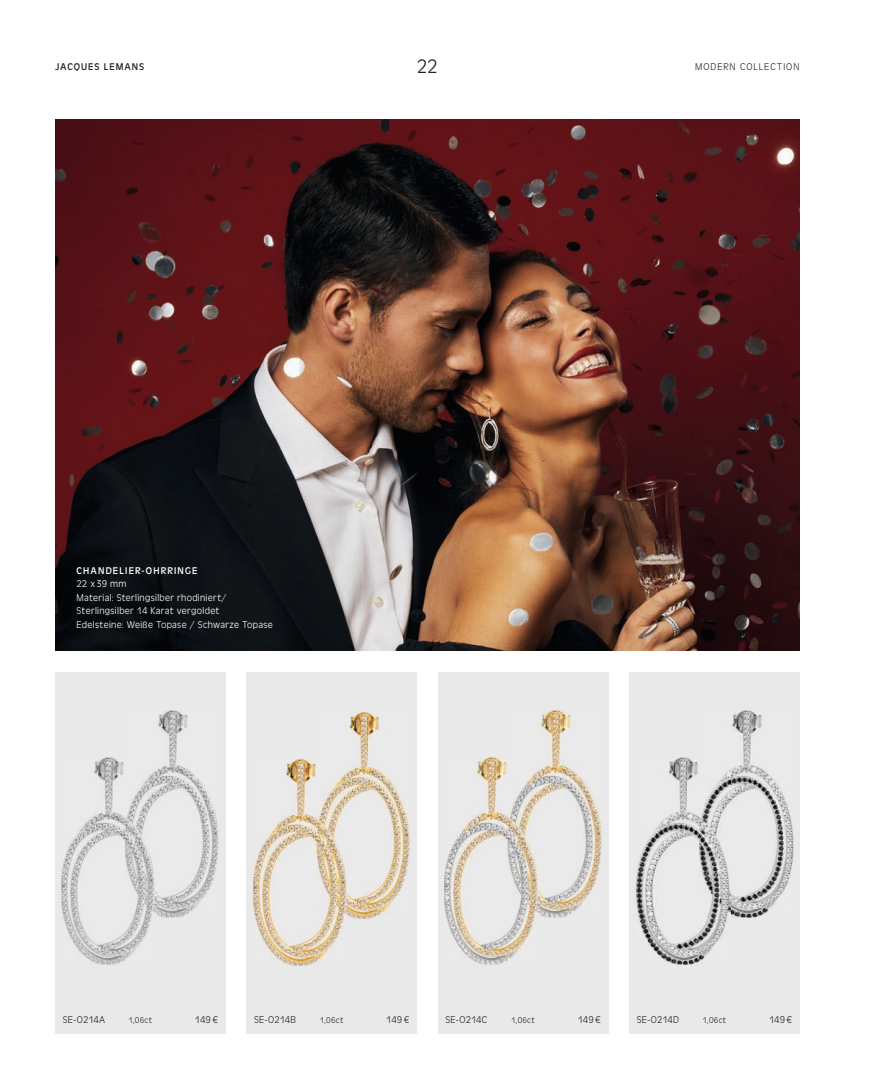
<style>
.page{position:relative;width:876px;height:1089px;background:#fff}
.page>*{position:absolute;margin:0;border:0;box-sizing:border-box;transform-origin:0 0}
.t1{font:300 20.25px "Antique Oli";color:#29211a}
.t2{font:300 10.2px/13.5px "Antique Oli";letter-spacing:.03em;color:#fff}
.t3{font:300 10.2px "Antique Oli";letter-spacing:.02em;color:#29211a}
.t4{font:10.2px "Antique Oli";letter-spacing:.12em;color:#fff}
.t5{font:300 10.2px "Antique Oli";letter-spacing:.1em;color:#29211a}
.t6{font:10.2px "Antique Oli";letter-spacing:.095em;color:#29211a}
.t7{font:300 8.7px "Antique Oli";letter-spacing:.025em;color:#29211a}
</style>
<div class="page">
<img style="left:55px;top:119px;width:744px;height:532px">
<div style="left:55px;top:672px;width:170px;height:361px;background:#e9e9e9"></div>
<div style="left:247px;top:672px;width:170px;height:361px;background:#e9e9e9"></div>
<div style="left:438px;top:672px;width:170px;height:361px;background:#e9e9e9"></div>
<div style="left:629px;top:672px;width:170px;height:361px;background:#e9e9e9"></div>
<img style="left:156px;top:710px;width:63px;height:207px">
<img style="left:61px;top:757px;width:91px;height:207px">
<img style="left:125px;top:757px;width:31px;height:160px">
<img style="left:348px;top:712px;width:63px;height:207px">
<img style="left:253px;top:759px;width:91px;height:207px">
<img style="left:317px;top:759px;width:31px;height:160px">
<img style="left:539px;top:710px;width:63px;height:207px">
<img style="left:444px;top:757px;width:91px;height:207px">
<img style="left:508px;top:757px;width:31px;height:160px">
<img style="left:730px;top:710px;width:63px;height:207px">
<img style="left:635px;top:757px;width:92px;height:207px">
<img style="left:699px;top:757px;width:31px;height:160px">
<p class="t6" style="left:55px;top:61px;width:90px">JACQUES LEMANS</p>
<h1 class="t1" style="left:417px;top:56px;width:22px">22</h1>
<p class="t5" style="left:695px;top:61px;width:106px">MODERN COLLECTION</p>
<p class="t4" style="left:77px;top:565px;width:123px">CHANDELIER-OHRRINGE</p>
<p class="t2" style="left:77px;top:577px;width:198px">22 x 39 mm<br>Material: Sterlingsilber rhodiniert/<br>Sterlingsilber 14 Karat vergoldet<br>Edelsteine: Weiße Topase / Schwarze Topase</p>
<p class="t3" style="left:63px;top:1014px;width:44px">SE-O214A</p>
<p class="t7" style="left:128px;top:1015px;width:25px">1,06ct</p>
<p class="t3" style="left:195px;top:1014px;width:24px">149 €</p>
<p class="t3" style="left:254px;top:1014px;width:43px">SE-O214B</p>
<p class="t7" style="left:320px;top:1015px;width:25px">1,06ct</p>
<p class="t3" style="left:386px;top:1014px;width:24px">149 €</p>
<p class="t3" style="left:445px;top:1014px;width:43px">SE-O214C</p>
<p class="t7" style="left:511px;top:1015px;width:25px">1,06ct</p>
<p class="t3" style="left:578px;top:1014px;width:24px">149 €</p>
<p class="t3" style="left:637px;top:1014px;width:44px">SE-O214D</p>
<p class="t7" style="left:702px;top:1015px;width:25px">1,06ct</p>
<p class="t3" style="left:769px;top:1014px;width:24px">149 €</p>
</div>
